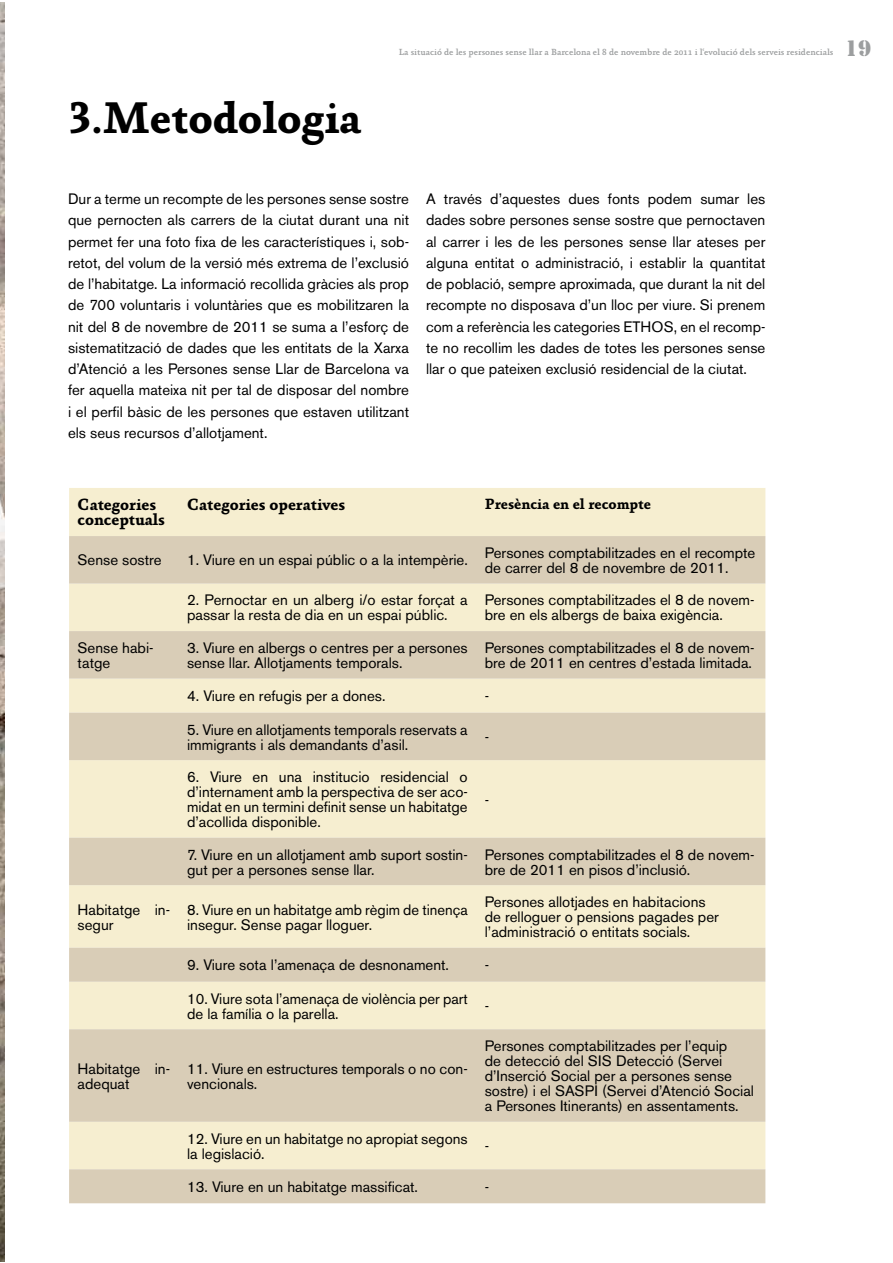
<style>
.page{position:relative;width:893px;height:1263px;background:#fff}
.page>*{position:absolute;margin:0;border:0;box-sizing:border-box;transform-origin:0 0}
.t1{font:700 45px "Absara TF";color:#000}
.t2{font:23.25px "Stencil";color:#9c9e9f}
.t3{font:700 16.5px/15px "Absara TF";color:#000}
.t4{font:15px/15px "Akzidenz Grotesk BE";color:#000}
.t5{font:700 15px "Absara TF";color:#000}
.t6{font:500 9px "Absara";color:#9c9e9f}
</style>
<div class="page">
<img style="left:0;top:2px;width:4px;height:1260px">
<div style="left:69px;top:488px;width:696px;height:48px;background:#f6eed0"></div>
<svg style="left:69px;top:536px;width:696px;height:667px;background:#e7ddc3"></svg>
<h1 class="t1" style="left:68px;top:92px;width:295px">3.Metodologia</h1>
<p class="t6" style="left:399px;top:47px;width:436px">La situació de les persones sense llar a Barcelona el 8 de novembre de 2011 i l‘evolució dels serveis residencials</p>
<h2 class="t2" style="left:845px;top:35px;width:28px">19</h2>
<p class="t4" style="left:68px;top:188px;width:343px;line-height:21.3px;text-align:justify">Dur a terme un recompte de les persones sense sostre que pernocten als carrers de la ciutat durant una nit permet fer una foto fixa de les característiques i, sob&shy;retot, del volum de la versió més extrema de l’exclusió de l’habitatge. La informació recollida gràcies als prop de 700 voluntaris i voluntàries que es mobilitzaren la nit del 8 de novembre de 2011 se suma a l’esforç de sistematització de dades que les entitats de la Xarxa d’Atenció a les Persones sense Llar de Barcelona va fer aquella mateixa nit per tal de disposar del nombre i el perfil bàsic de les persones que estaven utilitzant els seus recursos d’allotjament.</p>
<p class="t4" style="left:426px;top:188px;width:341px;line-height:21.3px;text-align:justify">A través d’aquestes dues fonts podem sumar les dades sobre persones sense sostre que pernoctaven al carrer i les de les persones sense llar ateses per alguna entitat o administració, i establir la quantitat de població, sempre aproximada, que durant la nit del recompte no disposava d’un lloc per viure. Si prenem com a referència les categories ETHOS, en el recomp&shy;te no recollim les dades de totes les persones sense llar o que pateixen exclusió residencial de la ciutat.</p>
<p class="t3" style="left:78px;top:498px;width:89px">Categories conceptuals</p>
<p class="t3" style="left:187px;top:498px;width:160px">Categories operatives</p>
<p class="t5" style="left:485px;top:496px;width:168px">Presència en el recompte</p>
<p class="t4" style="left:78px;top:553px;width:86px">Sense sostre</p>
<p class="t4" style="left:187px;top:553px;width:282px">1. Viure en un espai públic o a la intempèrie.</p>
<p class="t4" style="left:485px;top:545px;width:272px">Persones comptabilitzades en el recompte de carrer del 8 de novembre de 2011.</p>
<p class="t4" style="left:187px;top:593px;width:282px">2. Pernoctar en un alberg i/o estar forçat a passar la resta de dia en un espai públic.</p>
<p class="t4" style="left:485px;top:593px;width:271px">Persones comptabilitzades el 8 de novem&shy;bre en els albergs de baixa exigència.</p>
<p class="t4" style="left:78px;top:640px;width:77px">Sense habi&shy;tatge</p>
<p class="t4" style="left:187px;top:640px;width:282px">3. Viure en albergs o centres per a persones sense llar. Allotjaments temporals.</p>
<p class="t4" style="left:485px;top:640px;width:271px">Persones comptabilitzades el 8 de novem&shy;bre de 2011 en centres d’estada limitada.</p>
<p class="t4" style="left:187px;top:688px;width:200px">4. Viure en refugis per a dones.</p>
<p class="t4" style="left:485px;top:688px;width:6px">-</p>
<p class="t4" style="left:187px;top:722px;width:282px">5. Viure en allotjaments temporals reservats a immigrants i als demandants d’asil.</p>
<p class="t4" style="left:485px;top:729px;width:6px">-</p>
<p class="t4" style="left:187px;top:769px;width:282px;text-align:justify">6. Viure en una institucio residencial o d’internament amb la perspectiva de ser aco&shy;midat en un termini definit sense un habitatge d’acollida disponible.</p>
<p class="t4" style="left:485px;top:792px;width:6px">-</p>
<p class="t4" style="left:187px;top:847px;width:282px">7. Viure en un allotjament amb suport sostin&shy;gut per a persones sense llar.</p>
<p class="t4" style="left:485px;top:847px;width:271px">Persones comptabilitzades el 8 de novem&shy;bre de 2011 en pisos d’inclusió.</p>
<p class="t4" style="left:78px;top:902px;width:94px">Habitatge in&shy;segur</p>
<p class="t4" style="left:187px;top:902px;width:282px">8. Viure en un habitatge amb règim de tinença insegur. Sense pagar lloguer.</p>
<p class="t4" style="left:485px;top:894px;width:236px">Persones allotjades en habitacions de relloguer o pensions pagades per l’administració o entitats socials.</p>
<p class="t4" style="left:187px;top:958px;width:263px">9. Viure sota l’amenaça de desnonament.</p>
<p class="t4" style="left:485px;top:958px;width:6px">-</p>
<p class="t4" style="left:187px;top:991px;width:282px">10. Viure sota l’amenaça de violència per part de la família o la parella.</p>
<p class="t4" style="left:485px;top:998px;width:6px">-</p>
<p class="t4" style="left:78px;top:1061px;width:94px">Habitatge in&shy;adequat</p>
<p class="t4" style="left:187px;top:1061px;width:282px">11. Viure en estructures temporals o no con&shy;vencionals.</p>
<p class="t4" style="left:187px;top:1131px;width:282px">12. Viure en un habitatge no apropiat segons la legislació.</p>
<p class="t4" style="left:485px;top:1038px;width:271px">Persones comptabilitzades per l’equip<br>de detecció del SIS Detecció (Servei d’Inserció Social per a persones sense sostre) i el SASPI (Servei d’Atenció Social a Persones Itinerants) en assentaments.</p>
<p class="t4" style="left:485px;top:1138px;width:6px">-</p>
<p class="t4" style="left:187px;top:1179px;width:232px">13. Viure en un habitatge massificat.</p>
<p class="t4" style="left:485px;top:1179px;width:6px">-</p>
</div>
